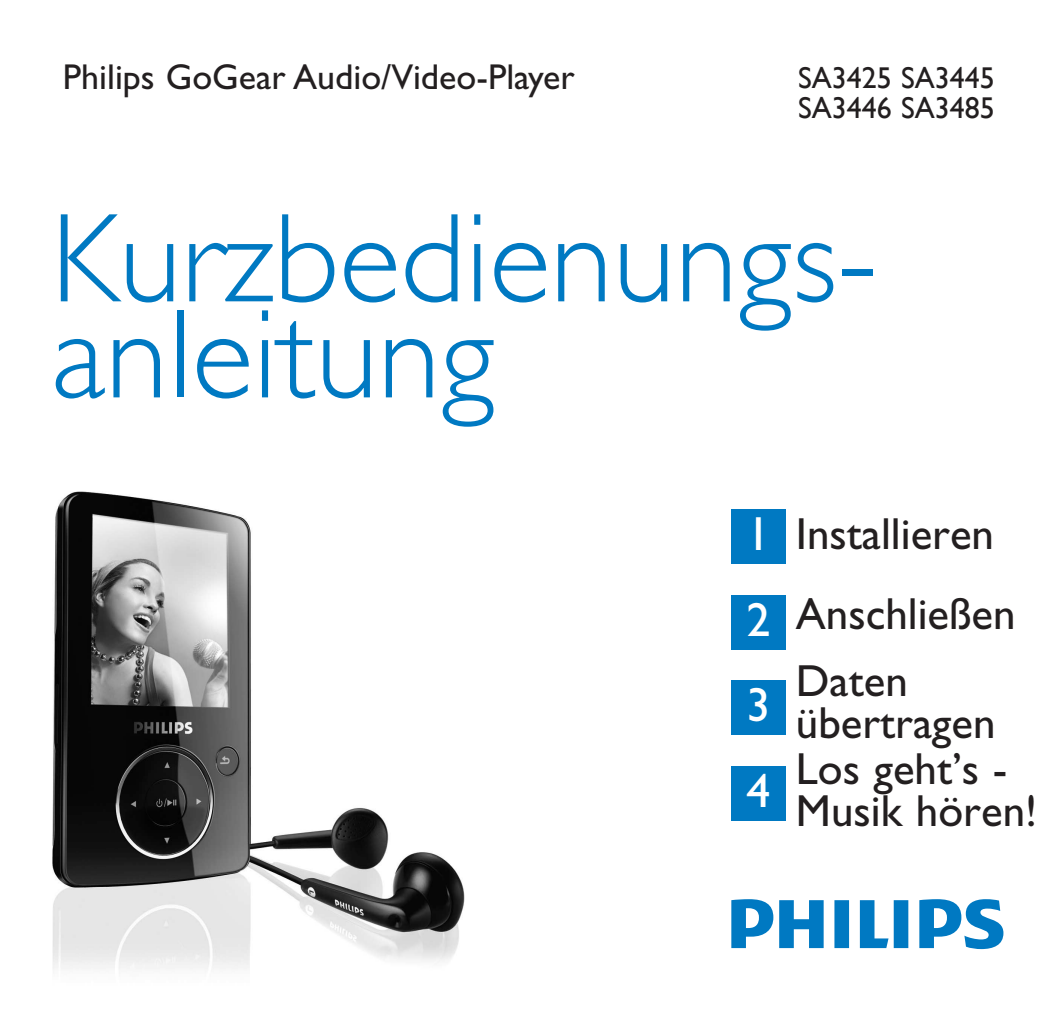
<style>
.page{position:relative;width:1063px;height:1021px;background:#fff}
.page>*{position:absolute;margin:0;border:0;box-sizing:border-box;transform-origin:0 0}
.t1{font:300 127.5px/96px "Gill Alt One";color:#0079c2}
.t2{font:48px/85.5px "Gill Sans Std";color:#fff;text-align:justify}
.t3{font:45px/43.2px "Gill Alt One";color:#231f20}
.t4{font:36px "Gill Sans";color:#231f20}
.t5{font:30px/30px "Gill Sans Alt One WGL";color:#231f20}
</style>
<div class="page">
<svg style="left:731px;top:899px;width:272px;height:50px"></svg>
<div style="left:731px;top:509px;width:54px;height:54px;background:#0079c2"></div>
<div style="left:731px;top:595px;width:54px;height:54px;background:#0079c2"></div>
<div style="left:731px;top:680px;width:54px;height:54px;background:#0079c2"></div>
<div style="left:731px;top:766px;width:54px;height:54px;background:#0079c2"></div>
<img style="left:53px;top:491px;width:412px;height:478px">
<p class="t4" style="left:63px;top:64px;width:513px">Philips GoGear Audio/Video-Player</p>
<p class="t5" style="left:798px;top:62px;width:198px">SA3425 SA3445<br>SA3446 SA3485</p>
<h1 class="t1" style="left:51px;top:224px;width:828px">Kurzbedienungs&shy;anleitung</h1>
<p class="t2" style="left:746px;top:497px;width:25px">1<br>2<br>3<br>4</p>
<p class="t3" style="left:796px;top:499px;width:221px;line-height:79.5px">Installieren<br>Anschließen</p>
<p class="t3" style="left:796px;top:664px;width:243px">Daten übertragen<br>Los geht’s -<br>Musik hören!</p>
</div>
